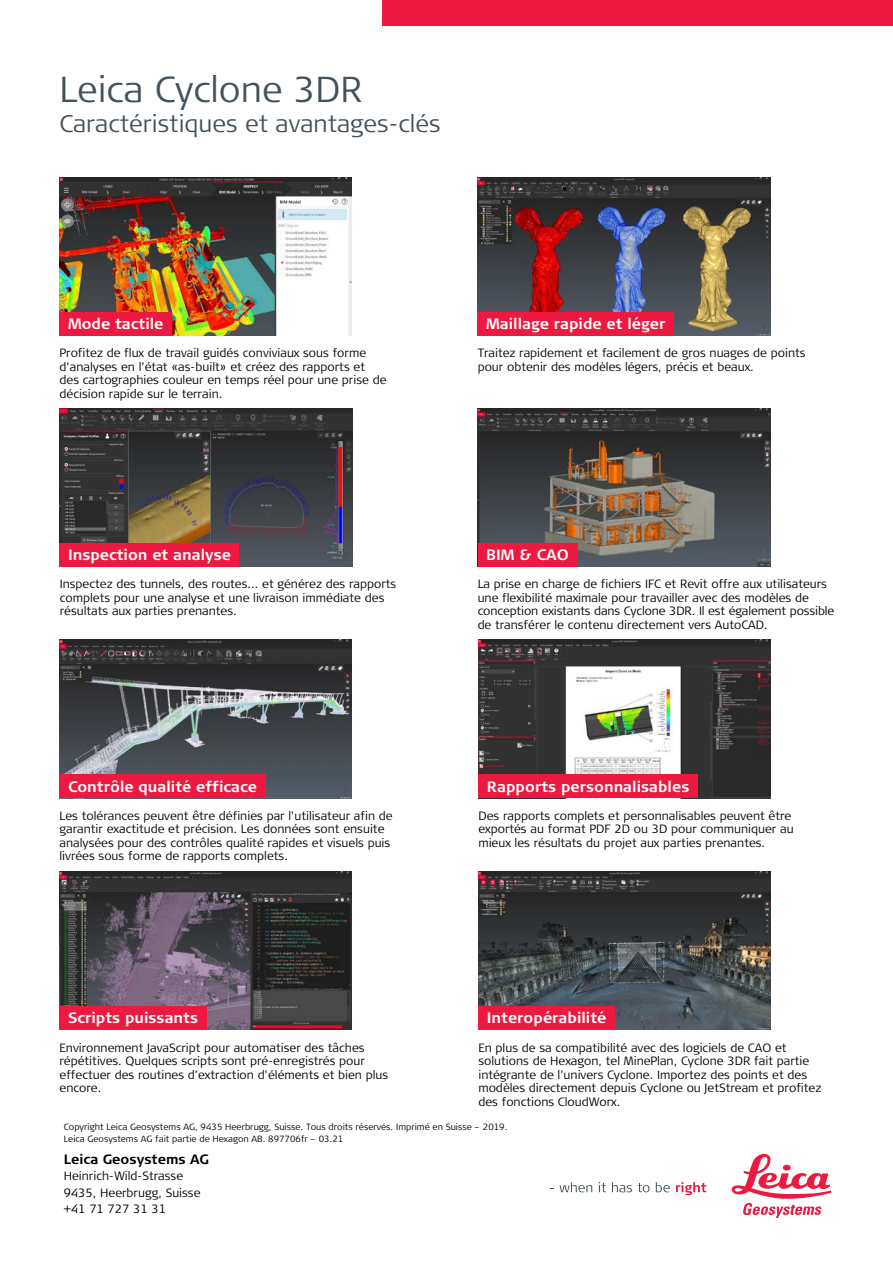
<style>
.page{position:relative;width:893px;height:1263px;background:#fff}
.page>*{position:absolute;margin:0;border:0;box-sizing:border-box;transform-origin:0 0}
.t1{font:300 36px "Signa Column";color:#43525a}
.t2{font:300 24px "Signa Column";color:#43525a}
.t3{font:700 15px "Signa Column";color:#fff}
.t4{font:700 13.5px "Signa Column";color:#000}
.t5{font:300 12px/13.5px "Signa Column";color:#000}
.t6{font:300 9px/12px "Signa Column";color:#000}
</style>
<div class="page">
<svg style="left:559px;top:1182px;width:33px;height:10px"></svg>
<svg style="left:599px;top:1182px;width:7px;height:10px"></svg>
<svg style="left:612px;top:1182px;width:37px;height:10px"></svg>
<svg style="left:656px;top:1182px;width:14px;height:10px"></svg>
<svg style="left:676px;top:1182px;width:30px;height:13px"></svg>
<svg style="left:732px;top:1153px;width:99px;height:65px"></svg>
<div style="left:383px;top:0;width:510px;height:26px;background:#ed1941"></div>
<img style="left:60px;top:408px;width:292px;height:159px">
<div style="left:60px;top:543px;width:179px;height:24px;background:#ed1941"></div>
<img style="left:478px;top:177px;width:292px;height:159px">
<div style="left:478px;top:312px;width:196px;height:24px;background:#ed1941"></div>
<img style="left:478px;top:408px;width:292px;height:159px">
<div style="left:478px;top:543px;width:99px;height:24px;background:#ed1941"></div>
<img style="left:60px;top:177px;width:292px;height:159px">
<div style="left:60px;top:312px;width:112px;height:24px;background:#ed1941"></div>
<img style="left:478px;top:640px;width:293px;height:158px">
<div style="left:478px;top:774px;width:220px;height:24px;background:#ed1941"></div>
<img style="left:478px;top:871px;width:293px;height:158px">
<div style="left:478px;top:1005px;width:137px;height:24px;background:#ed1941"></div>
<img style="left:60px;top:871px;width:292px;height:158px">
<div style="left:60px;top:1005px;width:147px;height:24px;background:#ed1941"></div>
<img style="left:60px;top:640px;width:292px;height:158px">
<div style="left:60px;top:774px;width:206px;height:24px;background:#ed1941"></div>
<h1 class="t1" style="left:60px;top:67px;width:305px">Leica Cyclone 3DR</h1>
<h2 class="t2" style="left:60px;top:109px;width:383px">Caractéristiques et avantages-clés</h2>
<p class="t3" style="left:68px;top:314px;width:97px">Mode tactile</p>
<p class="t3" style="left:486px;top:314px;width:181px">Maillage rapide et léger</p>
<p class="t5" style="left:60px;top:347px;width:328px">Profitez de flux de travail guidés conviviaux sous forme d’analyses en l’état «as-built» et créez des rapports et des cartographies couleur en temps réel pour une prise de décision rapide sur le terrain.</p>
<p class="t5" style="left:478px;top:347px;width:329px">Traitez rapidement et facilement de gros nuages de points pour obtenir des modèles légers, précis et beaux.</p>
<p class="t3" style="left:68px;top:545px;width:164px">Inspection et analyse</p>
<p class="t3" style="left:486px;top:545px;width:84px">BIM &amp; CAO</p>
<p class="t5" style="left:60px;top:578px;width:338px">Inspectez des tunnels, des routes... et générez des rapports complets pour une analyse et une livraison immédiate des résultats aux parties prenantes.</p>
<p class="t5" style="left:478px;top:578px;width:358px">La prise en charge de fichiers IFC et Revit offre aux utilisateurs une flexibilité maximale pour travailler avec des modèles de conception existants dans Cyclone 3DR. Il est également possible de transférer le contenu directement vers AutoCAD.</p>
<p class="t3" style="left:68px;top:777px;width:191px">Contrôle qualité efficace</p>
<p class="t3" style="left:487px;top:777px;width:204px">Rapports personnalisables</p>
<p class="t5" style="left:60px;top:809px;width:335px">Les tolérances peuvent être définies par l'utilisateur afin de garantir exactitude et précision. Les données sont ensuite analysées pour des contrôles qualité rapides et visuels puis livrées sous forme de rapports complets.</p>
<p class="t5" style="left:478px;top:809px;width:317px">Des rapports complets et personnalisables peuvent être exportés au format PDF 2D ou 3D pour communiquer au mieux les résultats du projet aux parties prenantes.</p>
<p class="t3" style="left:68px;top:1008px;width:132px">Scripts puissants</p>
<p class="t3" style="left:487px;top:1008px;width:121px">Interopérabilité</p>
<p class="t5" style="left:60px;top:1041px;width:330px">Environnement JavaScript pour automatiser des tâches répétitives. Quelques scripts sont pré-enregistrés pour effectuer des routines d’extraction d'éléments et bien plus encore.</p>
<p class="t5" style="left:478px;top:1041px;width:344px">En plus de sa compatibilité avec des logiciels de CAO et solutions de Hexagon, tel MinePlan, Cyclone 3DR fait partie intégrante de l’univers Cyclone. Importez des points et des modèles directement depuis Cyclone ou JetStream et profitez des fonctions CloudWorx.</p>
<p class="t6" style="left:64px;top:1121px;width:445px">Copyright Leica Geosystems AG, 9435 Heerbrugg, Suisse. Tous droits réservés. Imprimé en Suisse – 2019.<br>Leica Geosystems AG fait partie de Hexagon AB. 897706fr – 03.21</p>
<p class="t4" style="left:64px;top:1150px;width:147px">Leica Geosystems AG</p>
<p class="t5" style="left:64px;top:1168px;width:138px;line-height:16.5px">Heinrich-Wild-Strasse<br>9435, Heerbrugg, Suisse +41 71 727 31 31</p>
</div>
